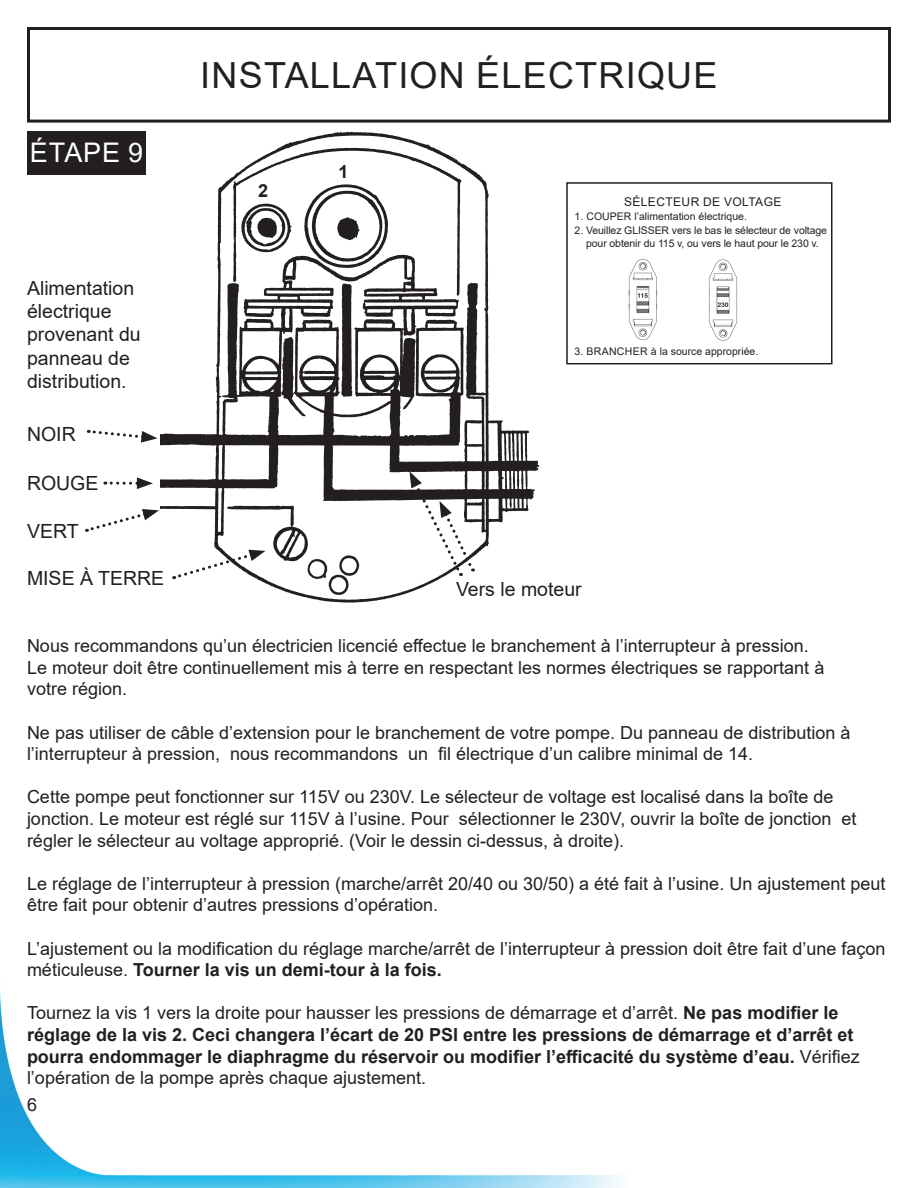
<style>
.page{position:relative;width:918px;height:1188px;background:#fff}
.page>*{position:absolute;margin:0;border:0;box-sizing:border-box;transform-origin:0 0}
.t1{font:36px "Arial";letter-spacing:.035em;color:#231f20}
.t2{font:27px "Arial";letter-spacing:.035em;color:#fff}
.t3{font:19.5px/23.4px "Arial";color:#231f20}
.t4{font:18px/21.6px "Arial";color:#231f20}
.t5{font:700 18px/21.6px "Arial";color:#231f20}
.t6{font:12px "Arial";letter-spacing:.035em;color:#231f20}
.t7{font:10.5px/13.5px "Arial";letter-spacing:-.01em;color:#231f20;text-align:center}
.s1{font-weight:700}
.s2{font-weight:400}
</style>
<div class="page">
<img style="left:0;top:991px;width:620px;height:197px">
<div style="left:27px;top:27px;width:864px;height:96px;border:3px solid #231f20"></div>
<div style="left:27px;top:131px;width:119px;height:43px;background:#231f20"></div>
<img style="left:628px;top:258px;width:30px;height:82px">
<img style="left:708px;top:259px;width:30px;height:82px">
<img style="left:160px;top:119px;width:382px;height:484px">
<div style="left:566px;top:182px;width:266px;height:182px;border:2px solid #231f20"></div>
<div style="left:330px;top:160px;width:27px;height:23px;background:#fff"></div>
<div style="left:250px;top:179px;width:27px;height:23px;background:#fff"></div>
<svg style="left:88px;top:429px;width:70px;height:14px"></svg>
<svg style="left:105px;top:477px;width:48px;height:12px"></svg>
<svg style="left:86px;top:509px;width:73px;height:23px"></svg>
<svg style="left:174px;top:550px;width:92px;height:30px"></svg>
<svg style="left:410px;top:471px;width:64px;height:105px"></svg>
<p class="t2" style="left:30px;top:134px;width:115px">ÉTAPE 9</p>
<p class="t3" style="left:27px;top:276px;width:115px">Alimentation électrique provenant du panneau de distribution.</p>
<p class="t3" style="left:27px;top:422px;width:50px">NOIR</p>
<p class="t3" style="left:27px;top:471px;width:73px">ROUGE</p>
<p class="t3" style="left:27px;top:519px;width:53px">VERT</p>
<p class="t3" style="left:27px;top:566px;width:139px">MISE À TERRE</p>
<p class="t1" style="left:200px;top:50px;width:519px">INSTALLATION ÉLECTRIQUE</p>
<p class="t5" style="left:258px;top:180px;width:12px">2</p>
<p class="t5" style="left:338px;top:161px;width:12px">1</p>
<p class="t6" style="left:624px;top:194px;width:159px">SÉLECTEUR DE VOLTAGE</p>
<p class="t7" style="left:574px;top:210px;width:174px">1. COUPER l’alimentation électrique.</p>
<p class="t7" style="left:574px;top:223px;width:254px">2. Veuillez GLISSER vers le bas le sélecteur de voltage pour obtenir du 115 v, ou vers le haut pour le 230 v.</p>
<p class="t7" style="left:574px;top:345px;width:185px">3. BRANCHER à la source appropriée.</p>
<p class="t3" style="left:456px;top:578px;width:127px">Vers le moteur</p>
<p class="t4" style="left:27px;top:635px;width:799px">Nous recommandons qu’un électricien licencié effectue le branchement à l’interrupteur à pression.<br>Le moteur doit être continuellement mis à terre en respectant les normes électriques se rapportant à votre région.</p>
<p class="t4" style="left:27px;top:721px;width:825px">Ne pas utiliser de câble d’extension pour le branchement de votre pompe. Du panneau de distribution à l’interrupteur à pression, nous recommandons un fil électrique d’un calibre minimal de 14.</p>
<p class="t4" style="left:27px;top:786px;width:831px">Cette pompe peut fonctionner sur 115V ou 230V. Le sélecteur de voltage est localisé dans la boîte de jonction. Le moteur est réglé sur 115V à l’usine. Pour sélectionner le 230V, ouvrir la boîte de jonction et régler le sélecteur au voltage approprié. (Voir le dessin ci-dessus, à droite).</p>
<p class="t4" style="left:27px;top:873px;width:860px">Le réglage de l’interrupteur à pression (marche/arrêt 20/40 ou 30/50) a été fait à l’usine. Un ajustement peut être fait pour obtenir d’autres pressions d’opération.</p>
<p class="t4" style="left:27px;top:937px;width:860px">L’ajustement ou la modification du réglage marche/arrêt de l’interrupteur à pression doit être fait d’une façon méticuleuse. <span class="s1">Tourner la vis un demi-tour à la fois.</span></p>
<p class="t5" style="left:27px;top:1003px;width:834px"><span class="s2">Tournez la vis 1 vers la droite pour hausser les pressions de démarrage et d’arrêt.</span> Ne pas modifier le réglage de la vis 2. Ceci changera l’écart de 20 PSI entre les pressions de démarrage et d’arrêt et pourra endommager le diaphragme du réservoir ou modifier l’efficacité du système d’eau. <span class="s2">Vérifiez l’opération de la pompe après chaque ajustement.</span></p>
<p class="t4" style="left:27px;top:1094px;width:12px">6</p>
</div>
